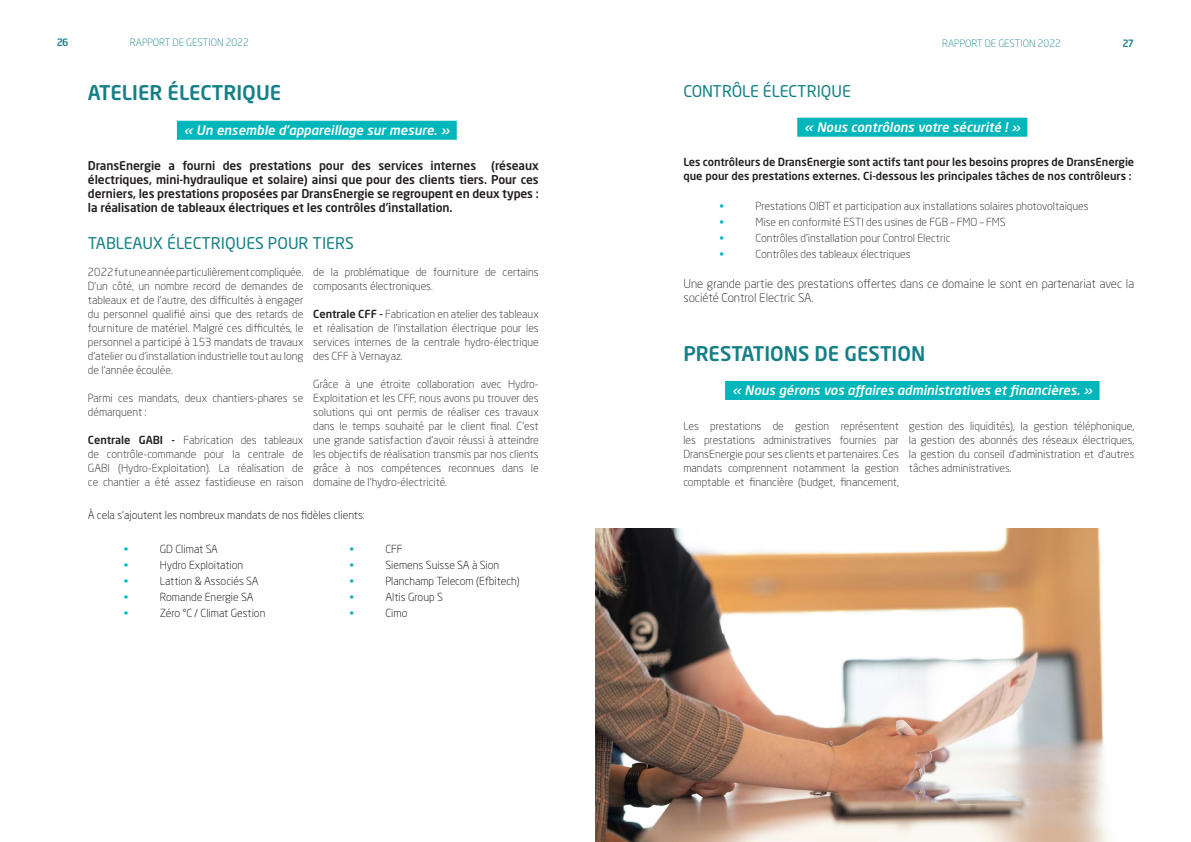
<style>
.page{position:relative;width:1191px;height:842px;background:#fff}
.page>*{position:absolute;margin:0;border:0;box-sizing:border-box;transform-origin:0 0}
.t1{font:500 20px "Neo Sans Std";color:#138086}
.t2{font:16px "Neo Sans Std";color:#138086}
.t3{font:italic 500 13px "Neo Sans Std";color:#fff}
.t4{font:500 12px/14px "Neo Sans Std";letter-spacing:-.005em;color:#231f20;text-align:justify}
.t5{font:300 12px/14px "Neo Sans Std";color:#231f20}
.t6{font:300 11px/14px "Neo Sans Std";color:#231f20;text-align:justify}
.t7{font:300 11px "Neo Sans Std";color:#000001}
.t8{font:500 11px/14px "Neo Sans Std";color:#231f20}
.t9{font:300 11px "Neo Sans Std";color:#00b6bb}
.t10{font:300 10px "Neo Sans Std";color:#138086}
.t11{font:500 10px "Neo Sans Std";color:#138086}
.s1{font-weight:500}
</style>
<div class="page">
<div style="left:177px;top:121px;width:280px;height:19px;background:#00b6bb"></div>
<div style="left:797px;top:118px;width:230px;height:19px;background:#00b6bb"></div>
<div style="left:725px;top:381px;width:374px;height:19px;background:#00b6bb"></div>
<img style="left:595px;top:529px;width:512px;height:313px">
<p class="t11" style="left:57px;top:36px;width:13px">26</p>
<p class="t10" style="left:130px;top:37px;width:120px">RAPPORT DE GESTION 2022</p>
<p class="t10" style="left:942px;top:37px;width:120px">RAPPORT DE GESTION 2022</p>
<p class="t11" style="left:1122px;top:37px;width:13px">27</p>
<h1 class="t1" style="left:88px;top:80px;width:195px">ATELIER ÉLECTRIQUE</h1>
<h2 class="t2" style="left:683px;top:82px;width:169px">CONTRÔLE ÉLECTRIQUE</h2>
<p class="t3" style="left:184px;top:122px;width:267px">« Un ensemble d’appareillage sur mesure. »</p>
<p class="t4" style="left:88px;top:158px;width:452px">DransEnergie a fourni des prestations pour des services internes (réseaux électriques, mini-hydraulique et solaire) ainsi que pour des clients tiers. Pour ces derniers, les prestations proposées par DransEnergie se regroupent en deux types : la réalisation de tableaux électriques et les contrôles d’installation.</p>
<h2 class="t2" style="left:88px;top:234px;width:267px">TABLEAUX ÉLECTRIQUES POUR TIERS</h2>
<p class="t6" style="left:313px;top:265px;width:227px">de la problématique de fourniture de certains composants électroniques.</p>
<p class="t6" style="left:313px;top:307px;width:227px"><span class="s1">Centrale CFF -</span> Fabrication en atelier des tableaux et réalisation de l’installation électrique pour les services internes de la centrale hydro-électrique des CFF à Vernayaz.</p>
<p class="t6" style="left:313px;top:377px;width:227px">Grâce à une étroite collaboration avec Hydro-Exploitation et les CFF, nous avons pu trouver des solutions qui ont permis de réaliser ces travaux dans le temps souhaité par le client final. C’est une grande satisfaction d’avoir réussi à atteindre les objectifs de réalisation transmis par nos clients grâce à nos compétences reconnues dans le domaine de l’hydro-électricité.</p>
<p class="t6" style="left:88px;top:265px;width:217px">2022 fut une année particulièrement compliquée.<br>D’un côté, un nombre record de demandes de tableaux et de l’autre, des difficultés à engager du personnel qualifié ainsi que des retards de fourniture de matériel. Malgré ces difficultés, le personnel a participé à 153 mandats de travaux d’atelier ou d’installation industrielle tout au long de l’année écoulée.</p>
<p class="t6" style="left:88px;top:391px;width:217px">Parmi ces mandats, deux chantiers-phares se démarquent :</p>
<p class="t6" style="left:88px;top:433px;width:217px"><span class="s1">Centrale GABI -</span> Fabrication des tableaux de contrôle-commande pour la centrale de GABI (Hydro-Exploitation). La réalisation de ce chantier a été assez fastidieuse en raison</p>
<p class="t7" style="left:88px;top:509px;width:278px">À cela s’ajoutent les nombreux mandats de nos fidèles clients:</p>
<p class="t9" style="left:124px;top:542px;width:6px">•</p>
<p class="t7" style="left:160px;top:542px;width:60px">GD Climat SA</p>
<p class="t9" style="left:124px;top:558px;width:6px">•</p>
<p class="t7" style="left:160px;top:558px;width:85px">Hydro Exploitation</p>
<p class="t9" style="left:124px;top:574px;width:6px">•</p>
<p class="t7" style="left:160px;top:574px;width:100px">Lattion &amp; Associés SA</p>
<p class="t9" style="left:124px;top:590px;width:6px">•</p>
<p class="t7" style="left:160px;top:590px;width:95px">Romande Energie SA</p>
<p class="t9" style="left:124px;top:606px;width:6px">•</p>
<p class="t7" style="left:160px;top:606px;width:107px">Zéro °C / Climat Gestion</p>
<p class="t9" style="left:349px;top:542px;width:6px">•</p>
<p class="t7" style="left:385px;top:542px;width:19px">CFF</p>
<p class="t9" style="left:349px;top:558px;width:6px">•</p>
<p class="t7" style="left:385px;top:558px;width:115px">Siemens Suisse SA à Sion</p>
<p class="t9" style="left:349px;top:574px;width:6px">•</p>
<p class="t7" style="left:385px;top:574px;width:136px">Planchamp Telecom (Efbitech)</p>
<p class="t9" style="left:349px;top:590px;width:6px">•</p>
<p class="t7" style="left:385px;top:590px;width:59px">Altis Group S</p>
<p class="t9" style="left:349px;top:606px;width:6px">•</p>
<p class="t7" style="left:385px;top:606px;width:24px">Cimo</p>
<p class="t3" style="left:804px;top:119px;width:218px">« Nous contrôlons votre sécurité ! »</p>
<p class="t8" style="left:683px;top:155px;width:452px">Les contrôleurs de DransEnergie sont actifs tant pour les besoins propres de DransEnergie que pour des prestations externes. Ci-dessous les principales tâches de nos contrôleurs :</p>
<p class="t9" style="left:719px;top:200px;width:6px">•</p>
<p class="t6" style="left:755px;top:199px;width:335px">Prestations OIBT et participation aux installations solaires photovoltaïques</p>
<p class="t9" style="left:719px;top:216px;width:6px">•</p>
<p class="t6" style="left:755px;top:215px;width:252px">Mise en conformité ESTI des usines de FGB – FMO – FMS</p>
<p class="t9" style="left:719px;top:232px;width:6px">•</p>
<p class="t6" style="left:755px;top:231px;width:197px">Contrôles d’installation pour Control Electric</p>
<p class="t9" style="left:719px;top:248px;width:6px">•</p>
<p class="t6" style="left:755px;top:247px;width:157px">Contrôles des tableaux électriques</p>
<p class="t5" style="left:683px;top:277px;width:452px">Une grande partie des prestations offertes dans ce domaine le sont en partenariat avec la société Control Electric SA.</p>
<h1 class="t1" style="left:683px;top:341px;width:243px">PRESTATIONS DE GESTION</h1>
<p class="t3" style="left:732px;top:382px;width:362px">« Nous gérons vos affaires administratives et financières. »</p>
<p class="t6" style="left:683px;top:418px;width:217px">Les prestations de gestion représentent les prestations administratives fournies par DransEnergie pour ses clients et partenaires. Ces mandats comprennent notamment la gestion comptable et financière (budget, financement,</p>
<p class="t6" style="left:909px;top:418px;width:227px">gestion des liquidités), la gestion téléphonique, la gestion des abonnés des réseaux électriques, la gestion du conseil d’administration et d’autres tâches administratives.</p>
</div>
